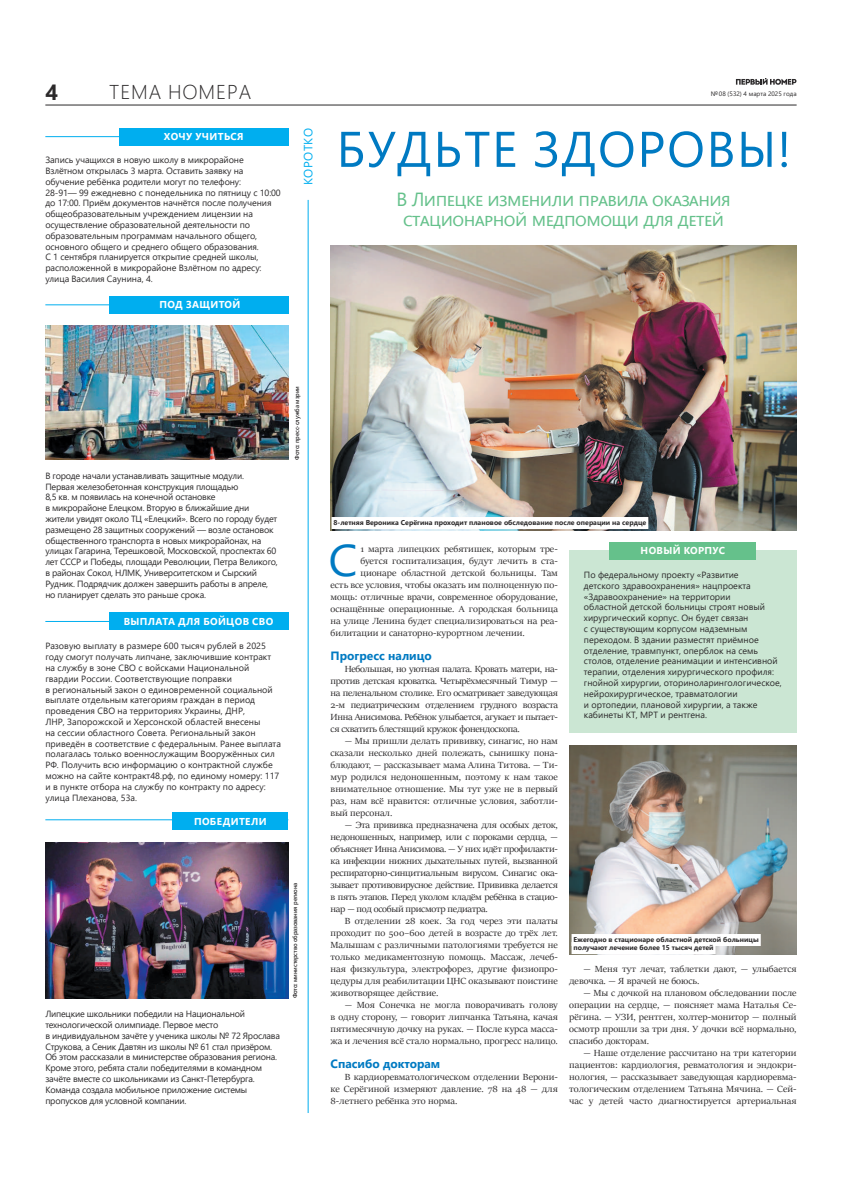
<style>
.page{position:relative;width:842px;height:1191px;background:#fff}
.page>*{position:absolute;margin:0;border:0;box-sizing:border-box;transform-origin:0 0}
.t1{font:50px "Segoe UI";letter-spacing:.035em;color:#007ac2}
.t2{font:44.3px "Segoe UI";color:#007ac2;scale:1.07 1}
.t3{font:700 22px "Segoe UI";color:#2b292a}
.t4{font:300 20px "Segoe UI";letter-spacing:.045em;color:#2b292a}
.t5{font:19px/20px "Segoe UI";letter-spacing:-.025em;color:#65c18b;text-align:center}
.t6{font:700 12px "Segoe UI";color:#007ac2}
.t7{font:12px "Segoe UI";letter-spacing:.045em;color:#00aeef}
.t8{font:10px/12px "Sitka Banner";color:#2b292a;text-align:justify;scale:1.07 1}
.t9{font:700 10px "Segoe UI";letter-spacing:.035em;color:#fff}
.t10{font:9px/10.8px "Segoe UI";letter-spacing:-.01em;color:#2b292a}
.t11{font:700 7px/8px "Segoe UI";color:#2b292a}
.t12{font:6.4px "Segoe UI";color:#2b292a}
.t13{font:600 6px "Segoe UI";letter-spacing:-.02em;color:#2b292a}
</style>
<div class="page">
<hr style="left:45px;top:104px;width:752px;height:1px;background:#2b292a">
<svg style="left:736px;top:78px;width:60px;height:7px"></svg>
<hr style="left:308px;top:200px;width:1px;height:913px;background:#00aeef">
<hr style="left:45px;top:819px;width:243px;height:1px;background:#00aeef">
<hr style="left:45px;top:136px;width:234px;height:1px;background:#00aeef">
<hr style="left:45px;top:621px;width:234px;height:1px;background:#00aeef">
<hr style="left:45px;top:304px;width:234px;height:1px;background:#00aeef">
<div style="left:172px;top:812px;width:116px;height:17px;background:#00aeef"></div>
<div style="left:119px;top:128px;width:169px;height:17px;background:#00aeef"></div>
<div style="left:109px;top:613px;width:179px;height:17px;background:#00aeef"></div>
<div style="left:109px;top:296px;width:179px;height:17px;background:#00aeef"></div>
<img style="left:46px;top:842px;width:242px;height:156px">
<img style="left:45px;top:325px;width:243px;height:134px">
<div style="left:569px;top:551px;width:228px;height:182px;background:#cbe6d3"></div>
<div style="left:609px;top:542px;width:147px;height:17px;background:#65c18b"></div>
<img style="left:569px;top:745px;width:228px;height:209px">
<img style="left:331px;top:245px;width:466px;height:285px">
<div style="left:332px;top:517px;width:316px;height:12px;background:#fff"></div>
<div style="left:571px;top:934px;width:190px;height:12px;background:#fff"></div>
<div style="left:571px;top:942px;width:144px;height:12px;background:#fff"></div>
<h3 class="t3" style="left:45px;top:71px;width:14px">4</h3>
<h3 class="t4" style="left:109px;top:73px;width:144px">ТЕМА НОМЕРА</h3>
<p class="t12" style="left:711px;top:88px;width:87px">№ 08 (532) 4 марта 2025 года</p>
<h3 class="t7" style="left:297px;top:185px;width:59px;rotate:-90deg">КОРОТКО</h3>
<h1 class="t1" style="left:337px;top:102px;width:456px">БУДЬТЕ ЗДОРОВЫ!</h1>
<p class="t9" style="left:164px;top:127px;width:81px">ХОЧУ УЧИТЬСЯ</p>
<p class="t10" style="left:45px;top:154px;width:237px">Запись учащихся в новую школу в микрорайоне Взлётном открылась 3 марта. Оставить заявку на обучение ребёнка родители могут по телефону:<br>28-91— 99 ежедневно с понедельника по пятницу с 10:00 до 17:00. Приём документов начнётся после получения общеобразовательным учреждением лицензии на осуществление образовательной деятельности по образовательным программам начального общего, основного общего и среднего общего образования.<br>С 1 сентября планируется открытие средней школы, расположенной в микрорайоне Взлётном по адресу: улица Василия Саунина, 4.</p>
<h3 class="t5" style="left:396px;top:188px;width:336px">В Липецке изменили правила оказания стационарной медпомощи для детей</h3>
<p class="t9" style="left:159px;top:295px;width:83px">ПОД ЗАЩИТОЙ</p>
<p class="t10" style="left:45px;top:469px;width:234px">В городе начали устанавливать защитные модули.<br>Первая железобетонная конструкция площадью<br>8,5 кв. м появилась на конечной остановке<br>в микрорайоне Елецком. Вторую в ближайшие дни жители увидят около ТЦ «Елецкий». Всего по городу будет размещено 28 защитных сооружений — возле остановок общественного транспорта в новых микрорайонах, на улицах Гагарина, Терешковой, Московской, проспектах 60 лет СССР и Победы, площади Революции, Петра Великого, в районах Сокол, НЛМК, Университетском и Сырский Рудник. Подрядчик должен завершить работы в апреле, но планирует сделать это раньше срока.</p>
<p class="t9" style="left:124px;top:612px;width:151px">ВЫПЛАТА ДЛЯ БОЙЦОВ СВО</p>
<p class="t10" style="left:45px;top:640px;width:237px">Разовую выплату в размере 600 тысяч рублей в 2025 году смогут получать липчане, заключившие контракт на службу в зоне СВО с войсками Национальной гвардии России. Соответствующие поправки<br>в региональный закон о единовременной социальной выплате отдельным категориям граждан в период проведения СВО на территориях Украины, ДНР,<br>ЛНР, Запорожской и Херсонской областей внесены<br>на сессии областного Совета. Региональный закон приведён в соответствие с федеральным. Ранее выплата полагалась только военнослужащим Вооружённых сил РФ. Получить всю информацию о контрактной службе можно на сайте контракт48.рф, по единому номеру: 117 и в пункте отбора на службу по контракту по адресу: улица Плеханова, 53а.</p>
<p class="t9" style="left:194px;top:812px;width:74px">ПОБЕДИТЕЛИ</p>
<p class="t13" style="left:291px;top:459px;width:75px;rotate:-90deg">Фото: пресс-служба мэрии</p>
<p class="t10" style="left:45px;top:1007px;width:236px">Липецкие школьники победили на Национальной технологической олимпиаде. Первое место<br>в индивидуальном зачёте у ученика школы № 72 Ярослава Струкова, а Сеник Давтян из школы № 61 стал призёром.<br>Об этом рассказали в министерстве образования региона.<br>Кроме этого, ребята стали победителями в командном зачёте вместе со школьниками из Санкт-Петербурга.<br>Команда создала мобильное приложение системы пропусков для условной компании.</p>
<p class="t13" style="left:289px;top:998px;width:117px;rotate:-90deg">Фото: министерство образования региона</p>
<p class="t11" style="left:333px;top:518px;width:314px">8-летняя Вероника Серёгина проходит плановое обследование после операции на сердце</p>
<h2 class="t2" style="left:328px;top:518px;width:29px">С</h2>
<p class="t8" style="left:360px;top:543px;width:186px">1 марта липецких ребятишек, которым тре-</p>
<p class="t8" style="left:360px;top:555px;width:186px">буется госпитализация, будут лечить в ста-</p>
<p class="t8" style="left:360px;top:567px;width:186px">ционаре областной детской больницы. Там</p>
<p class="t8" style="left:331px;top:579px;width:214px">есть все условия, чтобы оказать им полноценную по-</p>
<p class="t8" style="left:331px;top:591px;width:214px">мощь: отличные врачи, современное оборудование,</p>
<p class="t8" style="left:331px;top:603px;width:214px">оснащённые операционные. А городская больница</p>
<p class="t8" style="left:331px;top:615px;width:214px">на улице Ленина будет специализироваться на реа-</p>
<p class="t8" style="left:331px;top:627px;width:183px">билитации и санаторно-курортном лечении.</p>
<h3 class="t6" style="left:331px;top:644px;width:103px">Прогресс налицо</h3>
<p class="t8" style="left:331px;top:663px;width:214px;text-indent:14px">Небольшая, но уютная палата. Кровать матери, на&shy;против детская кроватка. Четырёхмесячный Тимур — на пеленальном столике. Его осматривает заведующая 2-м педиатрическим отделением грудного возраста Инна Анисимова. Ребёнок улыбается, агукает и пытает&shy;ся схватить блестящий кружок фонендоскопа.</p>
<p class="t8" style="left:331px;top:735px;width:214px;text-indent:14px">— Мы пришли делать прививку, синагис, но нам сказали несколько дней полежать, сынишку пона&shy;блюдают, — рассказывает мама Алина Титова. — Ти&shy;мур родился недоношенным, поэтому к нам такое внимательное отношение. Мы тут уже не в первый раз, нам всё нравится: отличные условия, заботли&shy;вый персонал.</p>
<p class="t8" style="left:331px;top:819px;width:214px;text-indent:14px">— Эта прививка предназначена для особых деток, недоношенных, например, или с пороками сердца, — объясняет Инна Анисимова. — У них идёт профилакти&shy;ка инфекции нижних дыхательных путей, вызванной респираторно-синцитиальным вирусом. Синагис ока&shy;зывает противовирусное действие. Прививка делается в пять этапов. Перед уколом кладём ребёнка в стацио&shy;нар — под особый присмотр педиатра.</p>
<p class="t8" style="left:331px;top:915px;width:214px;text-indent:14px">В отделении 28 коек. За год через эти палаты проходит по 500–600 детей в возрасте до трёх лет.<br>Малышам с различными патологиями требуется не только медикаментозную помощь. Массаж, лечеб&shy;ная физкультура, электрофорез, другие физиопро&shy;цедуры для реабилитации ЦНС оказывают поистине животворящее действие.</p>
<p class="t8" style="left:331px;top:999px;width:214px;text-indent:14px">— Моя Сонечка не могла поворачивать голову в одну сторону, — говорит липчанка Татьяна, качая пятимесячную дочку на руках. — После курса масса&shy;жа и лечения всё стало нормально, прогресс налицо.</p>
<h3 class="t6" style="left:331px;top:1052px;width:111px">Спасибо докторам</h3>
<p class="t8" style="left:331px;top:1071px;width:214px;text-indent:14px">В кардиоревматологическом отделении Верони&shy;ке Серёгиной измеряют давление. 78 на 48 — для 8-летнего ребёнка это норма.</p>
<p class="t9" style="left:641px;top:541px;width:86px">НОВЫЙ КОРПУС</p>
<p class="t10" style="left:584px;top:568px;width:199px">По федеральному проекту «Развитие<br>детского здравоохранения» нацпроекта «Здравоохранение» на территории<br>областной детской больницы строят новый хирургический корпус. Он будет связан<br>с существующим корпусом надземным переходом. В здании разместят приёмное отделение, травмпункт, оперблок на семь столов, отделение реанимации и интенсивной терапии, отделения хирургического профиля: гнойной хирургии, оториноларингологическое, нейрохирургическое, травматологии<br>и ортопедии, плановой хирургии, а также кабинеты КТ, МРТ и рентгена.</p>
<p class="t11" style="left:573px;top:935px;width:187px">Ежегодно в стационаре областной детской больницы получают лечение более 15 тысяч детей</p>
<p class="t8" style="left:569px;top:963px;width:214px;text-indent:14px">— Меня тут лечат, таблетки дают, — улыбается девочка. — Я врачей не боюсь.</p>
<p class="t8" style="left:569px;top:987px;width:214px;text-indent:14px">— Мы с дочкой на плановом обследовании после операции на сердце, — поясняет мама Наталья Се&shy;рёгина. — УЗИ, рентген, холтер-монитор — полный осмотр прошли за три дня. У дочки всё нормально, спасибо докторам.</p>
<p class="t8" style="left:569px;top:1047px;width:214px;text-indent:14px">— Наше отделение рассчитано на три категории пациентов: кардиология, ревматология и эндокри&shy;нология, — рассказывает заведующая кардиоревма&shy;тологическим отделением Татьяна Мячина. — Сей&shy;час у детей часто диагностируется артериальная</p>
</div>
